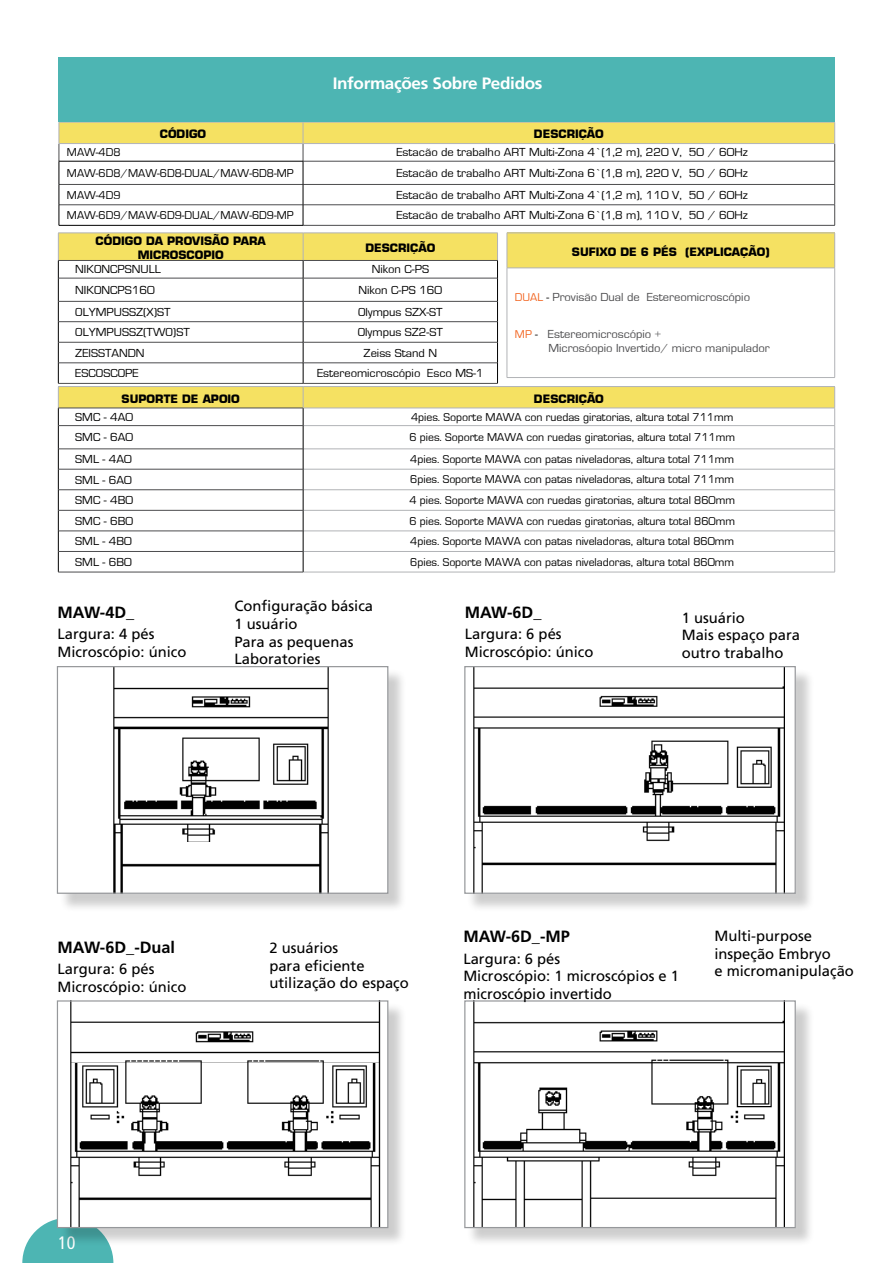
<style>
.page{position:relative;width:893px;height:1263px;background:#fff}
.page>*{position:absolute;margin:0;border:0;box-sizing:border-box;transform-origin:0 0}
.t1{font:condensed 18px "Frutiger LT";color:#fff}
.t2{font:700 16.5px "Frutiger LT Std";letter-spacing:-.02em;color:#fff;scale:1.04 1}
.t3{font:700 16.35px "Frutiger LT Std";color:#000}
.t4{font:14.7px/17.7px "Frutiger LT Std";color:#000}
.t5{font:12px "Eurostile";color:#000;scale:1.04 1}
.t6{font:12px/14.4px "Eurostile";color:#4c4c4e;scale:1.04 1}
.t7{font:11.7px "Eurostile";color:#000}
.t8{font:700 11.25px/13.6px "Eurostile";color:#000}
.s1{font-size:11.7px;color:#f26521}
.s2{font-size:11.7px;color:#000}
</style>
<div class="page">
<svg style="left:22px;top:1218px;width:91px;height:45px"></svg>
<hr style="left:303px;top:225px;width:532px;height:1px;background:#4c4c4e">
<hr style="left:59px;top:225px;width:244px;height:1px;background:#000">
<svg style="left:59px;top:122px;width:776px;height:103px"></svg>
<hr style="left:59px;top:143px;width:244px;height:1px;background:#b1b3b6">
<hr style="left:303px;top:143px;width:532px;height:1px;background:#b1b3b6">
<svg style="left:58px;top:233px;width:777px;height:340px"></svg>
<hr style="left:58px;top:425px;width:245px;height:1px;background:#4c4c4e">
<hr style="left:58px;top:449px;width:245px;height:1px;background:#4c4c4e">
<hr style="left:58px;top:469px;width:245px;height:1px;background:#4c4c4e">
<hr style="left:58px;top:489px;width:245px;height:1px;background:#4c4c4e">
<hr style="left:58px;top:510px;width:245px;height:1px;background:#4c4c4e">
<hr style="left:58px;top:531px;width:245px;height:1px;background:#4c4c4e">
<hr style="left:58px;top:551px;width:245px;height:1px;background:#4c4c4e">
<hr style="left:58px;top:572px;width:245px;height:1px;background:#4c4c4e">
<div style="left:59px;top:57px;width:776px;height:65px;background:#4db5b3"></div>
<div style="left:59px;top:668px;width:348px;height:244px;background:#000;opacity:.2"></div>
<div style="left:57px;top:667px;width:331px;height:226px;background:#fff"></div>
<img style="left:113px;top:668px;width:216px;height:224px">
<div style="left:57px;top:666px;width:331px;height:228px;border:1px solid #96989b"></div>
<div style="left:59px;top:1002px;width:348px;height:245px;background:#000;opacity:.2"></div>
<div style="left:57px;top:1001px;width:331px;height:226px;background:#fff"></div>
<img style="left:70px;top:1002px;width:311px;height:224px">
<div style="left:57px;top:1000px;width:331px;height:228px;border:1px solid #96989b"></div>
<div style="left:466px;top:668px;width:348px;height:244px;background:#000;opacity:.2"></div>
<div style="left:465px;top:667px;width:330px;height:226px;background:#fff"></div>
<img style="left:473px;top:668px;width:312px;height:224px">
<div style="left:464px;top:666px;width:332px;height:228px;border:1px solid #96989b"></div>
<div style="left:466px;top:1002px;width:348px;height:245px;background:#000;opacity:.2"></div>
<div style="left:465px;top:1001px;width:330px;height:226px;background:#fff"></div>
<img style="left:473px;top:1002px;width:312px;height:224px">
<div style="left:464px;top:1000px;width:332px;height:228px;border:1px solid #96989b"></div>
<h2 class="t2" style="left:333px;top:73px;width:203px">Informações Sobre Pedidos</h2>
<p class="t8" style="left:160px;top:127px;width:48px">CÓDIGO</p>
<p class="t8" style="left:534px;top:127px;width:71px">DESCRIÇÃO</p>
<p class="t7" style="left:67px;top:146px;width:55px">MAW-4D8</p>
<p class="t5" style="left:396px;top:146px;width:339px">Estacão de trabalho ART Multi-Zona 4’(1,2 m), 220 V, 50 / 60Hz</p>
<p class="t7" style="left:67px;top:167px;width:228px">MAW-6D8/MAW-6D8-DUAL/MAW-6D8-MP</p>
<p class="t5" style="left:396px;top:167px;width:339px">Estacão de trabalho ART Multi-Zona 6’(1,8 m), 220 V, 50 / 60Hz</p>
<p class="t7" style="left:67px;top:189px;width:55px">MAW-4D9</p>
<p class="t5" style="left:396px;top:188px;width:339px">Estacão de trabalho ART Multi-Zona 4’(1,2 m), 110 V, 50 / 60Hz</p>
<p class="t7" style="left:67px;top:209px;width:228px">MAW-6D9/MAW-6D9-DUAL/MAW-6D9-MP</p>
<p class="t5" style="left:396px;top:209px;width:339px">Estacão de trabalho ART Multi-Zona 6’(1,8 m), 110 V, 50 / 60Hz</p>
<p class="t8" style="left:572px;top:245px;width:199px">SUFIXO DE 6 PÉS (EXPLICAÇÃO)</p>
<p class="t6" style="left:515px;top:291px;width:228px"><span class="s1">DUAL</span> <span class="s2">-</span> Provisão Dual de Estereomicroscópio</p>
<p class="t6" style="left:549px;top:327px;width:214px;text-indent:-34px"><span class="s1">MP</span> <span class="s2">-</span> Estereomicroscópio +<br>Microsóopio Invertido/ micro manipulador</p>
<p class="t8" style="left:138px;top:234px;width:113px;text-indent:-42px">CÓDIGO DA PROVISÃO PARA<br>MICROSCOPIO</p>
<p class="t8" style="left:365px;top:241px;width:71px">DESCRIÇÃO</p>
<p class="t5" style="left:75px;top:263px;width:84px">NIKONCPSNULL</p>
<p class="t5" style="left:372px;top:263px;width:57px">Nikon C-PS</p>
<p class="t5" style="left:75px;top:283px;width:78px">NIKONCPS160</p>
<p class="t5" style="left:358px;top:283px;width:82px">Nikon C-PS 160</p>
<p class="t5" style="left:75px;top:305px;width:93px">OLYMPUSSZ(X)ST</p>
<p class="t5" style="left:358px;top:305px;width:83px">Olympus SZX-ST</p>
<p class="t5" style="left:75px;top:326px;width:112px">OLYMPUSSZ(TWO)ST</p>
<p class="t5" style="left:358px;top:326px;width:83px">Olympus SZ2-ST</p>
<p class="t5" style="left:75px;top:346px;width:68px">ZEISSTANDN</p>
<p class="t5" style="left:364px;top:346px;width:72px">Zeiss Stand N</p>
<p class="t5" style="left:75px;top:367px;width:62px">ESCOSCOPE</p>
<p class="t5" style="left:317px;top:367px;width:162px">Estereomicroscópio Esco MS-1</p>
<p class="t8" style="left:122px;top:392px;width:120px">SUPORTE DE APOIO</p>
<p class="t8" style="left:534px;top:392px;width:71px">DESCRIÇÃO</p>
<p class="t5" style="left:75px;top:411px;width:57px">SMC - 4A0</p>
<p class="t7" style="left:411px;top:411px;width:324px">4pies. Soporte MAWA con ruedas giratorias, altura total 711mm</p>
<p class="t5" style="left:75px;top:431px;width:57px">SMC - 6A0</p>
<p class="t7" style="left:409px;top:431px;width:327px">6 pies. Soporte MAWA con ruedas giratorias, altura total 711mm</p>
<p class="t5" style="left:75px;top:453px;width:56px">SML - 4A0</p>
<p class="t7" style="left:410px;top:453px;width:325px">4pies. Soporte MAWA con patas niveladoras, altura total 711mm</p>
<p class="t5" style="left:75px;top:473px;width:56px">SML - 6A0</p>
<p class="t7" style="left:410px;top:473px;width:325px">6pies. Soporte MAWA con patas niveladoras, altura total 711mm</p>
<p class="t5" style="left:75px;top:494px;width:57px">SMC - 4B0</p>
<p class="t7" style="left:409px;top:494px;width:327px">4 pies. Soporte MAWA con ruedas giratorias, altura total 860mm</p>
<p class="t5" style="left:75px;top:514px;width:57px">SMC - 6B0</p>
<p class="t7" style="left:409px;top:514px;width:327px">6 pies. Soporte MAWA con ruedas giratorias, altura total 860mm</p>
<p class="t5" style="left:75px;top:535px;width:56px">SML - 4B0</p>
<p class="t7" style="left:410px;top:535px;width:325px">4pies. Soporte MAWA con patas niveladoras, altura total 860mm</p>
<p class="t5" style="left:75px;top:555px;width:56px">SML - 6B0</p>
<p class="t7" style="left:410px;top:556px;width:325px">6pies. Soporte MAWA con patas niveladoras, altura total 860mm</p>
<h3 class="t3" style="left:58px;top:602px;width:78px">MAW-4D_</h3>
<p class="t4" style="left:58px;top:625px;width:130px">Largura: 4 pés<br>Microscópio: único</p>
<p class="t4" style="left:234px;top:597px;width:140px">Configuração básica<br>1 usuário<br>Para as pequenas<br>Laboratories</p>
<h3 class="t3" style="left:465px;top:602px;width:78px">MAW-6D_</h3>
<p class="t4" style="left:465px;top:625px;width:130px">Largura: 6 pés<br>Microscópio: único</p>
<p class="t4" style="left:682px;top:609px;width:120px">1 usuário<br>Mais espaço para outro trabalho</p>
<h3 class="t3" style="left:58px;top:938px;width:119px">MAW-6D_-Dual</h3>
<p class="t4" style="left:58px;top:960px;width:130px">Largura: 6 pés<br>Microscópio: único</p>
<p class="t4" style="left:269px;top:939px;width:141px">2 usuários<br>para eficiente utilização do espaço</p>
<h3 class="t3" style="left:463px;top:927px;width:108px">MAW-6D_-MP</h3>
<p class="t4" style="left:463px;top:950px;width:217px">Largura: 6 pés<br>Microscópio: 1 microscópios e 1 microscópio invertido</p>
<p class="t4" style="left:714px;top:927px;width:141px">Multi-purpose inspeção Embryo<br>e micromanipulação</p>
<h1 class="t1" style="left:58px;top:1232px;width:19px">10</h1>
</div>
